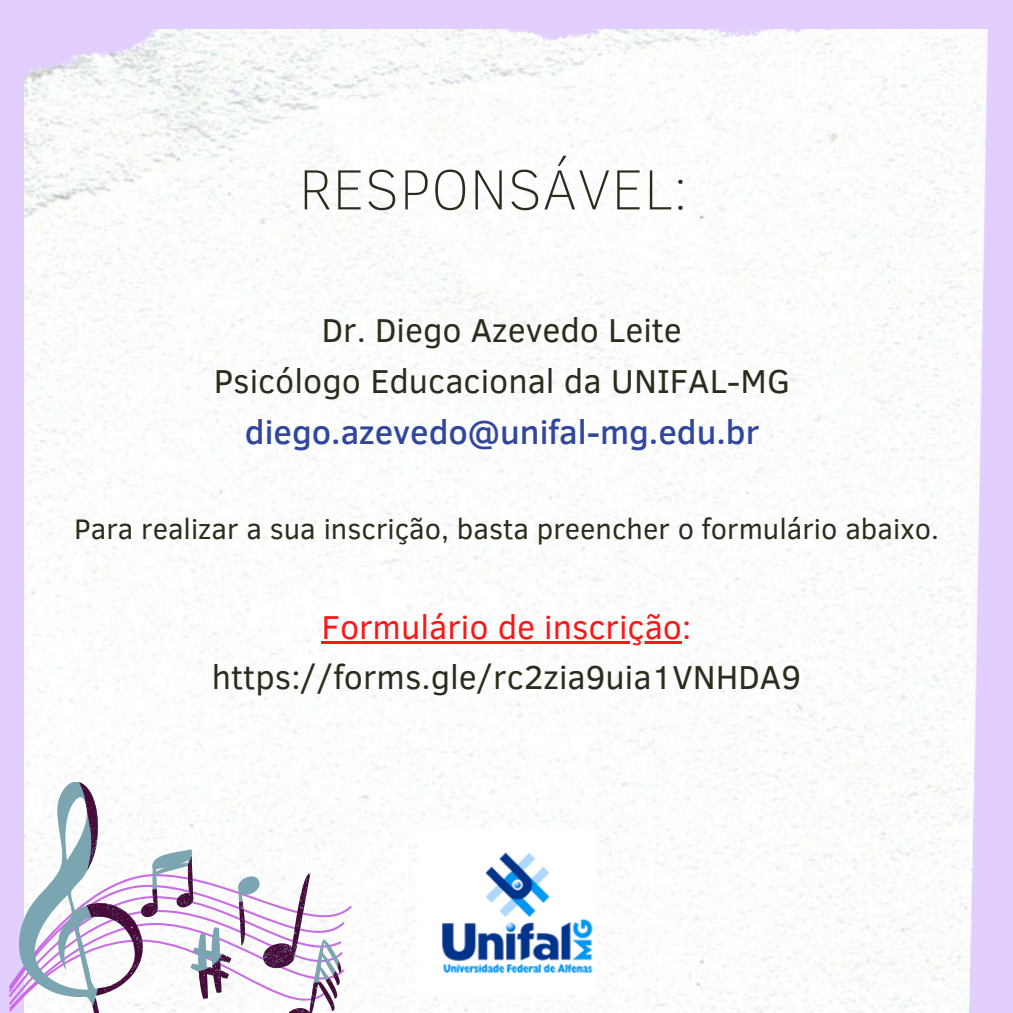
<style>
.page{position:relative;width:1013px;height:1013px;background:#fff}
.page>*{position:absolute;margin:0;border:0;box-sizing:border-box;transform-origin:0 0}
.t1{font:100 57.62px "Clear Sans";color:#2c2c1c}
.t2{font:34px "Clear Sans";color:#2c2c1c}
.t3{font:500 34px "Clear Sans";color:#31479d}
.t4{font:34px "Clear Sans";color:#ff1616}
.t5{font:29px "Clear Sans";color:#2c2c1c}
</style>
<div class="page">
<div style="left:0;top:0;width:1012px;height:1012px;background:#e2ceff"></div>
<div style="left:25px;top:29px;width:962px;height:983px;background:#fcfcfc"></div>
<hr style="left:321px;top:640px;width:361px;height:3px;background:#ff1616">
<img style="left:417px;top:829px;width:178px;height:165px">
<svg style="left:9px;top:866px;width:346px;height:146px;fill:#fcfcfe"></svg>
<svg style="left:12px;top:771px;width:332px;height:241px"></svg>
<svg style="left:61px;top:772px;width:283px;height:240px;background:#e3dfe8"></svg>
<p class="t1" style="left:299px;top:147px;width:390px">RESPONSÁVEL:</p>
<p class="t2" style="left:322px;top:306px;width:361px">Dr. Diego Azevedo Leite</p>
<p class="t2" style="left:214px;top:356px;width:578px">Psicólogo Educacional da UNIFAL-MG</p>
<p class="t3" style="left:245px;top:407px;width:516px">diego.azevedo@unifal-mg.edu.br</p>
<p class="t5" style="left:74px;top:508px;width:866px">Para realizar a sua inscrição, basta preencher o formulário abaixo.</p>
<p class="t4" style="left:321px;top:602px;width:371px">Formulário de inscrição:</p>
<p class="t2" style="left:212px;top:652px;width:590px">https://forms.gle/rc2zia9uia1VNHDA9</p>
</div>
